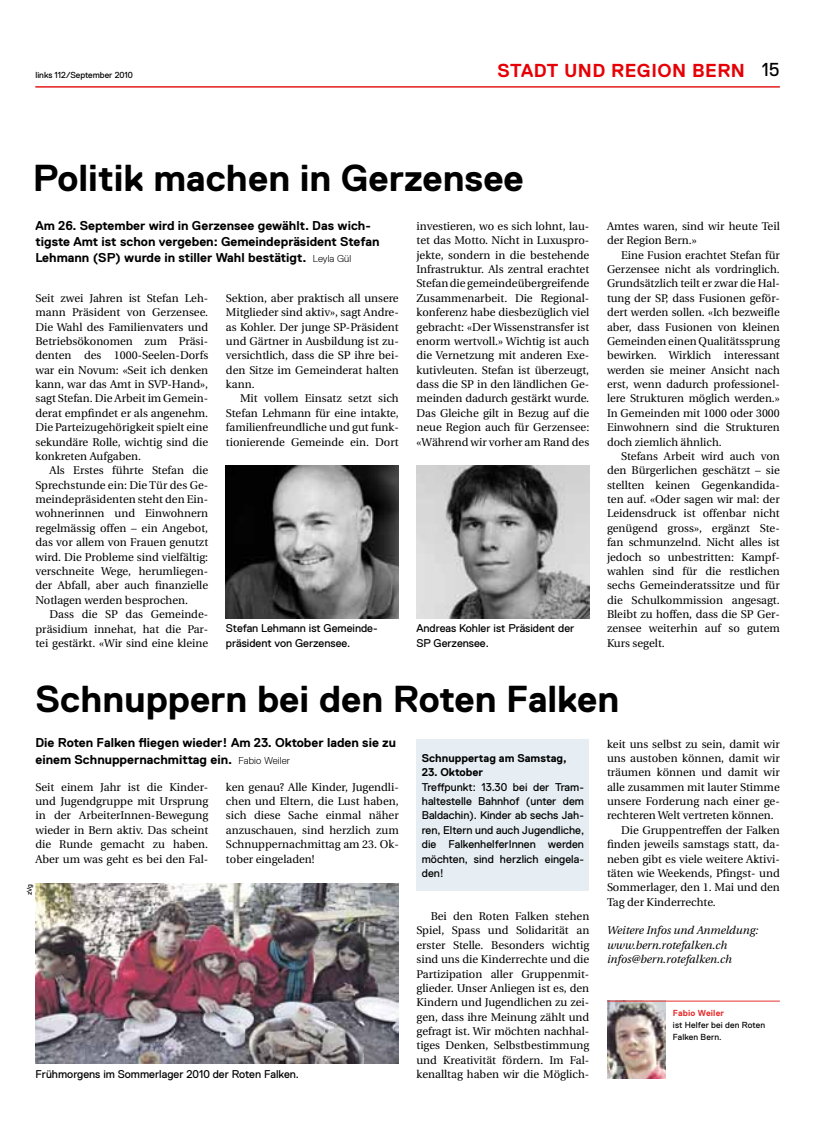
<style>
.page{position:relative;width:833px;height:1134px;background:#fff}
.page>*{position:absolute;margin:0;border:0;box-sizing:border-box;transform-origin:0 0}
.t1{font:700 37.5px "Replica";color:#000}
.t2{font:700 18.75px "Replica";letter-spacing:.025em;color:#e60005}
.t3{font:18.75px "Replica";color:#000}
.t4{font:700 12.75px/16.2px "Replica";color:#000}
.t5{font:11.25px/14.4px "Utopia";color:#000;text-align:justify}
.t6{font:11.25px/14.4px "Replica";color:#000}
.t7{font:italic 11.25px/14.4px "Utopia";color:#000}
.t8{font:700 11.25px "Replica";color:#000}
.t9{font:8.75px/11.9px "Replica";letter-spacing:.005em;color:#000}
.t10{font:700 8.75px "Replica";letter-spacing:.015em;color:#e73031}
.t11{font:6.88px "Replica";color:#000}
.s1{font-weight:300;font-size:10px}
</style>
<div class="page">
<img style="left:607px;top:1002px;width:59px;height:76px">
<hr style="left:607px;top:1001px;width:173px;height:1px;background:#e73031">
<hr style="left:35px;top:86px;width:745px;height:1px;background:#e73031">
<img style="left:35px;top:884px;width:364px;height:180px">
<img style="left:226px;top:465px;width:173px;height:153px">
<img style="left:416px;top:465px;width:173px;height:153px">
<div style="left:416px;top:739px;width:173px;height:152px;background:#e6eef3"></div>
<p class="t9" style="left:35px;top:69px;width:99px">links 112/September 2010</p>
<h2 class="t3" style="left:762px;top:59px;width:20px">15</h2>
<h2 class="t2" style="left:497px;top:60px;width:81px">Stadt und</h2>
<h2 class="t2" style="left:611px;top:60px;width:27px">Region</h2>
<h2 class="t2" style="left:692px;top:60px;width:27px">Bern</h2>
<h1 class="t1" style="left:33px;top:157px;width:492px">Politik machen in Gerzensee</h1>
<p class="t4" style="left:35px;top:217px;width:345px">Am 26. September wird in Gerzensee gewählt. Das wich&shy;tigste Amt ist schon vergeben: Gemeindepräsident Stefan<br>Lehmann (SP) wurde in stiller Wahl bestätigt. <span class="s1">Leyla Gül</span></p>
<p class="t5" style="left:416px;top:219px;width:174px">investieren, wo es sich lohnt, lau&shy;tet das Motto. Nicht in Luxuspro&shy;jekte, sondern in die bestehende Infrastruktur. Als zentral erachtet Stefan die gemeindeübergreifende Zusammenarbeit. Die Regional&shy;konferenz habe diesbezüglich viel gebracht: «Der Wissenstransfer ist enorm wertvoll.» Wichtig ist auch die Vernetzung mit anderen Exe&shy;kutivleuten. Stefan ist überzeugt, dass die SP in den ländlichen Ge&shy;meinden dadurch gestärkt wurde.<br>Das Gleiche gilt in Bezug auf die neue Region auch für Gerzensee: «Während wir vorher am Rand des</p>
<p class="t5" style="left:35px;top:291px;width:174px">Seit zwei Jahren ist Stefan Leh&shy;mann Präsident von Gerzensee.<br>Die Wahl des Familienvaters und Betriebsökonomen zum Präsi&shy;denten des 1000-Seelen-Dorfs war ein Novum: «Seit ich denken kann, war das Amt in SVP-Hand», sagt Stefan. Die Arbeit im Gemein&shy;derat empfindet er als angenehm.<br>Die Parteizugehörigkeit spielt eine sekundäre Rolle, wichtig sind die konkreten Aufgaben.</p>
<p class="t5" style="left:35px;top:464px;width:174px;text-indent:14px">Als Erstes führte Stefan die Sprechstunde ein: Die Tür des Ge&shy;meindepräsidenten steht den Ein&shy;wohnerinnen und Einwohnern regelmässig offen – ein Angebot, das vor allem von Frauen genutzt wird. Die Probleme sind vielfältig: verschneite Wege, herumliegen&shy;der Abfall, aber auch finanzielle Notlagen werden besprochen.</p>
<p class="t5" style="left:35px;top:607px;width:174px;text-indent:14px">Dass die SP das Gemeinde&shy;präsidium innehat, hat die Par&shy;tei gestärkt. «Wir sind eine kleine</p>
<p class="t5" style="left:226px;top:291px;width:174px">Sektion, aber praktisch all unsere Mitglieder sind aktiv», sagt Andre&shy;as Kohler. Der junge SP-Präsident und Gärtner in Ausbildung ist zu&shy;versichtlich, dass die SP ihre bei&shy;den Sitze im Gemeinderat halten kann.</p>
<p class="t5" style="left:226px;top:392px;width:174px;text-indent:14px">Mit vollem Einsatz setzt sich Stefan Lehmann für eine intakte, familienfreundliche und gut funk&shy;tionierende Gemeinde ein. Dort</p>
<p class="t6" style="left:226px;top:621px;width:153px">Stefan Lehmann ist Gemeinde&shy;präsident von Gerzensee.</p>
<p class="t6" style="left:416px;top:621px;width:159px">Andreas Kohler ist Präsident der<br>SP Gerzensee.</p>
<p class="t5" style="left:607px;top:219px;width:174px">Amtes waren, sind wir heute Teil der Region Bern.»</p>
<p class="t5" style="left:607px;top:248px;width:174px;text-indent:14px">Eine Fusion erachtet Stefan für Gerzensee nicht als vordringlich.<br>Grundsätzlich teilt er zwar die Hal&shy;tung der SP, dass Fusionen geför&shy;dert werden sollen. «Ich bezweifle aber, dass Fusionen von kleinen Gemeinden einen Qualitätssprung bewirken. Wirklich interessant werden sie meiner Ansicht nach erst, wenn dadurch professionel&shy;lere Strukturen möglich werden.» In Gemeinden mit 1000 oder 3000<br>Einwohnern sind die Strukturen doch ziemlich ähnlich.</p>
<p class="t5" style="left:607px;top:449px;width:174px;text-indent:14px">Stefans Arbeit wird auch von den Bürgerlichen geschätzt – sie stellten keinen Gegenkandida&shy;ten auf. «Oder sagen wir mal: der Leidensdruck ist offenbar nicht genügend gross», ergänzt Ste&shy;fan schmunzelnd. Nicht alles ist jedoch so unbestritten: Kampf&shy;wahlen sind für die restlichen sechs Gemeinderatssitze und für die Schulkommission angesagt.<br>Bleibt zu hoffen, dass die SP Ger&shy;zensee weiterhin auf so gutem Kurs segelt.</p>
<h1 class="t1" style="left:35px;top:678px;width:585px">Schnuppern bei den Roten Falken</h1>
<p class="t4" style="left:35px;top:735px;width:362px">Die Roten Falken fliegen wieder! Am 23. Oktober laden sie zu einem Schnuppernachmittag ein. <span class="s1">Fabio Weiler</span></p>
<p class="t5" style="left:226px;top:780px;width:174px">ken genau? Alle Kinder, Jugendli&shy;chen und Eltern, die Lust haben, sich diese Sache einmal näher anzuschauen, sind herzlich zum Schnuppernachmittag am 23. Ok&shy;tober eingeladen!</p>
<p class="t5" style="left:607px;top:737px;width:174px">keit uns selbst zu sein, damit wir</p>
<p class="t5" style="left:607px;top:751px;width:174px">uns austoben können, damit wir</p>
<p class="t5" style="left:607px;top:765px;width:174px">träumen können und damit wir</p>
<p class="t5" style="left:607px;top:780px;width:174px">alle zusammen mit lauter Stimme</p>
<p class="t5" style="left:607px;top:794px;width:174px">unsere Forderung nach einer ge-</p>
<p class="t5" style="left:607px;top:809px;width:168px">rechteren Welt vertreten können.</p>
<p class="t5" style="left:621px;top:823px;width:160px">Die Gruppentreffen der Falken</p>
<p class="t5" style="left:607px;top:837px;width:174px">finden jeweils samstags statt, da-</p>
<p class="t5" style="left:607px;top:852px;width:174px">neben gibt es viele weitere Aktivi-</p>
<p class="t5" style="left:607px;top:866px;width:174px">täten wie Weekends, Pfingst- und</p>
<p class="t5" style="left:607px;top:880px;width:174px">Sommerlager, den 1. Mai und den</p>
<p class="t5" style="left:607px;top:895px;width:110px">Tag der Kinderrechte.</p>
<p class="t7" style="left:607px;top:924px;width:153px">Weitere Infos und Anmeldung: www.bern.rotefalken.ch infos@bern.rotefalken.ch</p>
<p class="t8" style="left:422px;top:752px;width:146px">Schnuppertag am Samstag,</p>
<p class="t8" style="left:422px;top:766px;width:63px">23. Oktober</p>
<p class="t6" style="left:422px;top:779px;width:164px;text-align:justify">Treffpunkt: 13.30 bei der Tram&shy;haltestelle Bahnhof (unter dem Baldachin). Kinder ab sechs Jah&shy;ren, Eltern und auch Jugendliche, die FalkenhelferInnen werden möchten, sind herzlich eingela&shy;den!</p>
<p class="t5" style="left:35px;top:780px;width:174px;text-align:left">Seit einem Jahr ist die Kinder&shy;und Jugendgruppe mit Ursprung in der ArbeiterInnen-Bewegung wieder in Bern aktiv. Das scheint die Runde gemacht zu haben.<br>Aber um was geht es bei den Fal-</p>
<p class="t11" style="left:26px;top:895px;width:12px;rotate:-90deg">zVg</p>
<p class="t5" style="left:416px;top:909px;width:174px;text-indent:14px">Bei den Roten Falken stehen Spiel, Spass und Solidarität an erster Stelle. Besonders wichtig sind uns die Kinderrechte und die Partizipation aller Gruppenmit&shy;glieder. Unser Anliegen ist es, den Kindern und Jugendlichen zu zei&shy;gen, dass ihre Meinung zählt und gefragt ist. Wir möchten nachhal&shy;tiges Denken, Selbstbestimmung und Kreativität fördern. Im Fal-</p>
<p class="t10" style="left:673px;top:1008px;width:53px">Fabio Weiler</p>
<p class="t9" style="left:673px;top:1019px;width:94px">ist Helfer bei den Roten<br>Falken Bern.</p>
<p class="t6" style="left:35px;top:1067px;width:265px">Frühmorgens im Sommerlager 2010 der Roten Falken.</p>
<p class="t5" style="left:416px;top:1067px;width:174px">kenalltag haben wir die Möglich-</p>
</div>
